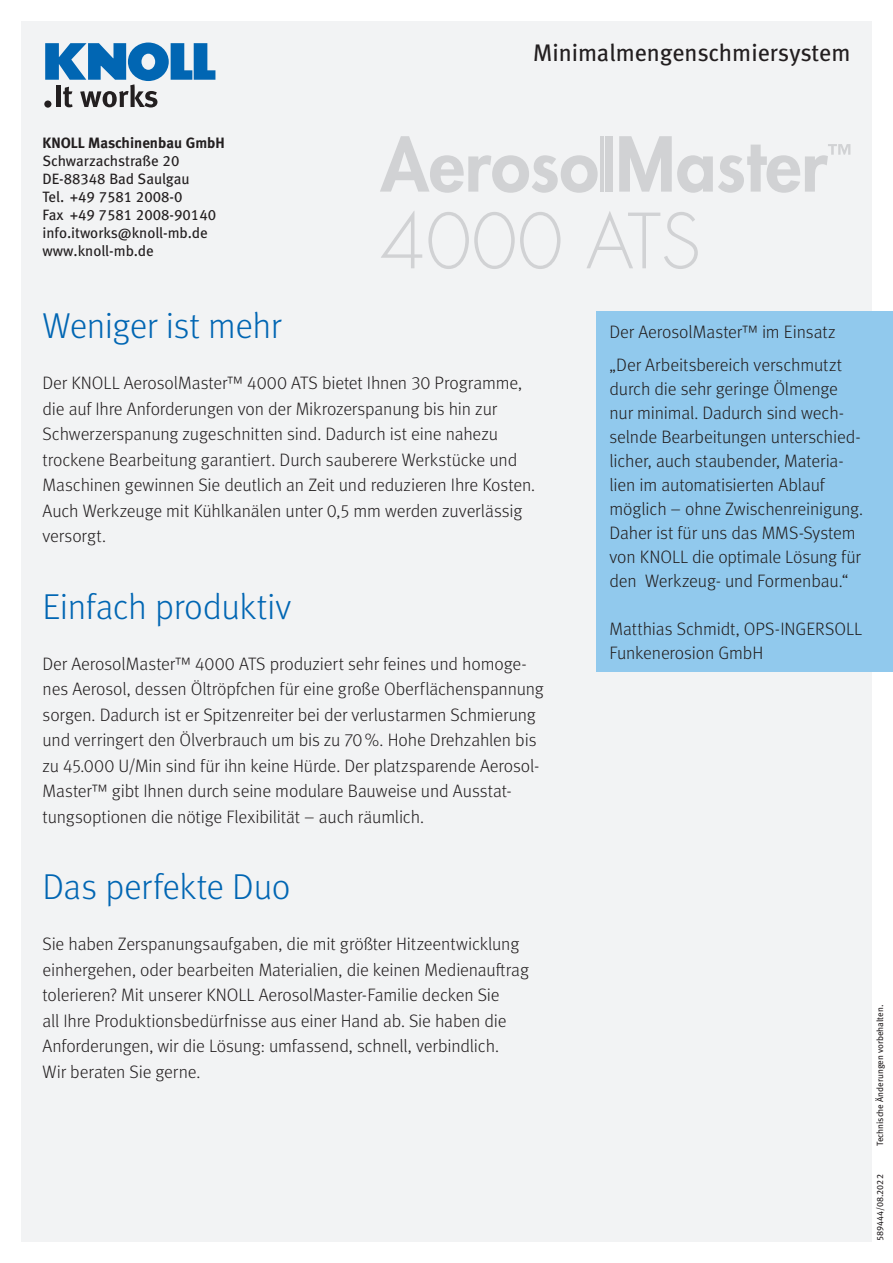
<style>
.page{position:relative;width:893px;height:1263px;background:#fff}
.page>*{position:absolute;margin:0;border:0;box-sizing:border-box;transform-origin:0 0}
.t1{font:300 36px "Meta Pro";letter-spacing:-.01em;color:#0166b3}
.t2{font:24px "Meta Book LF";color:#231f20}
.t3{font:300 18px/25.5px "Meta Pro";letter-spacing:-.01em;color:#231f20}
.t4{font:18px/24px "Meta Light LF";letter-spacing:-.01em;color:#231f20}
.t5{font:15px/18px "Meta Book LF";color:#231f20}
.t6{font:15px "Meta Bold LF";color:#231f20}
.t7{font:9px "Meta Book LF";color:#231f20}
.s1{font-family:"Meta Pro";font-weight:300}
</style>
<div class="page">
<div style="left:21px;top:21px;width:851px;height:1221px;background:#f2f3f4"></div>
<div style="left:597px;top:311px;width:296px;height:361px;background:#91c9ed"></div>
<svg style="left:45px;top:43px;width:170px;height:64px"></svg>
<svg style="left:381px;top:211px;width:317px;height:58px"></svg>
<svg style="left:380px;top:136px;width:218px;height:57px"></svg>
<hr style="left:601px;top:136px;width:3px;height:56px;background:#d1d2d4">
<hr style="left:605px;top:136px;width:3px;height:56px;background:#d1d2d4">
<hr style="left:610px;top:136px;width:3px;height:56px;background:#d1d2d4">
<svg style="left:619px;top:136px;width:231px;height:57px"></svg>
<h2 class="t2" style="left:533px;top:39px;width:319px">Minimalmengenschmiersystem</h2>
<p class="t6" style="left:43px;top:134px;width:184px">KNOLL Maschinenbau GmbH</p>
<p class="t5" style="left:43px;top:151px;width:175px">Schwarzachstraße 20<br>DE-88348 Bad Saulgau<br>Tel. +49 7581 2008-0<br>Fax +49 7581 2008-90140 info.itworks@knoll-mb.de www.knoll-mb.de</p>
<h1 class="t1" style="left:43px;top:300px;width:240px">Weniger ist mehr</h1>
<p class="t3" style="left:43px;top:369px;width:494px">Der KNOLL AerosolMaster™ 4000 ATS bietet Ihnen 30 Programme, die auf Ihre Anforderungen von der Mikrozerspanung bis hin zur Schwerzerspanung zugeschnitten sind. Dadurch ist eine nahezu trockene Bearbeitung garantiert. Durch sauberere Werkstücke und Maschinen gewinnen Sie deutlich an Zeit und reduzieren Ihre Kosten.<br>Auch Werkzeuge mit Kühlkanälen unter 0,5 mm werden zuverlässig versorgt.</p>
<h1 class="t1" style="left:43px;top:580px;width:250px">Einfach produktiv</h1>
<p class="t3" style="left:43px;top:650px;width:503px">Der AerosolMaster™ 4000 ATS produziert sehr feines und homoge&shy;nes Aerosol, dessen Öltröpfchen für eine große Oberflächenspannung sorgen. Dadurch ist er Spitzenreiter bei der verlustarmen Schmierung und verringert den Ölverbrauch um bis zu 70%. Hohe Drehzahlen bis zu 45.000 U/Min sind für ihn keine Hürde. Der platzsparende Aerosol-Master™ gibt Ihnen durch seine modulare Bauweise und Ausstat&shy;tungsoptionen die nötige Flexibilität – auch räumlich.</p>
<h1 class="t1" style="left:43px;top:861px;width:250px">Das perfekte Duo</h1>
<p class="t3" style="left:43px;top:930px;width:488px">Sie haben Zerspanungsaufgaben, die mit größter Hitzeentwicklung einhergehen, oder bearbeiten Materialien, die keinen Medienauftrag tolerieren? Mit unserer KNOLL AerosolMaster-Familie decken Sie<br>all Ihre Produktionsbedürfnisse aus einer Hand ab. Sie haben die Anforderungen, wir die Lösung: umfassend, schnell, verbindlich.<br>Wir beraten Sie gerne.</p>
<p class="t4" style="left:609px;top:315px;width:234px;line-height:33px">Der AerosolMaster<span class="s1">™</span> im Einsatz „Der Arbeitsbereich verschmutzt</p>
<p class="t4" style="left:609px;top:377px;width:255px">durch die sehr geringe Ölmenge nur minimal. Dadurch sind wech&shy;selnde Bearbeitungen unterschied&shy;licher, auch staubender, Materia&shy;lien im automatisierten Ablauf möglich – ohne Zwischenreinigung.<br>Daher ist für uns das MMS-System von KNOLL die optimale Lösung für den Werkzeug- und Formenbau.“</p>
<p class="t4" style="left:609px;top:617px;width:254px">Matthias Schmidt, OPS-INGERSOLL<br>Funkenerosion GmbH</p>
<p class="t7" style="left:875px;top:1146px;width:142px;rotate:-90deg">Technische Änderungen vorbehalten.</p>
<p class="t7" style="left:875px;top:1241px;width:69px;rotate:-90deg">589444/08.2022</p>
</div>
